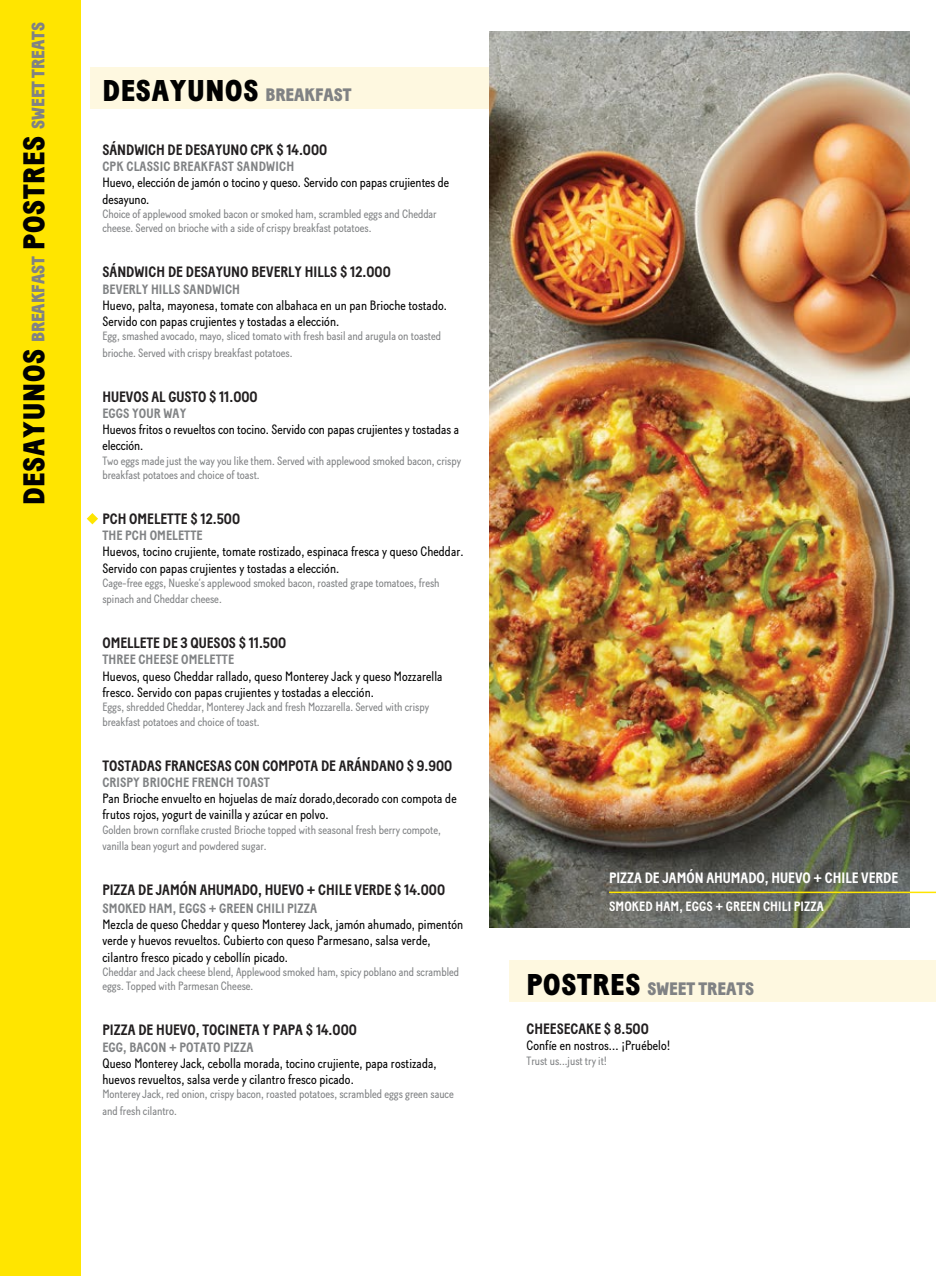
<style>
.page{position:relative;width:936px;height:1276px;background:#fff}
.page>*{position:absolute;margin:0;border:0;box-sizing:border-box;transform-origin:0 0}
.t1{font:900 30px "Baton";letter-spacing:.025em;color:#010101}
.t2{font:900 18px "Baton";color:#808284}
.t3{font:700 15px "Baton";color:#221f20}
.t4{font:700 15px "Baton";color:#fff}
.t5{font:13.5px/16.2px "Baton";letter-spacing:.01em;color:#010101}
.t6{font:700 13.5px "Baton";letter-spacing:.01em;color:#808284}
.t7{font:700 13.5px "Baton";letter-spacing:.01em;color:#fff}
.t8{font:12px/14.4px "Baton";color:#808284}
.s1{font-size:30px;color:#010101}
.s2{font-size:18px;color:#808284}
</style>
<div class="page">
<div style="left:90px;top:67px;width:450px;height:42px;background:#fef8e0"></div>
<div style="left:509px;top:960px;width:426px;height:41px;background:#fef8e0"></div>
<div style="left:0;top:0;width:80px;height:1276px;background:#ffe500"></div>
<img style="left:489px;top:32px;width:420px;height:895px">
<hr style="left:609px;top:891px;width:326px;height:2px;background:#ffe500">
<svg style="left:87px;top:513px;width:11px;height:11px"></svg>
<h2 class="t2" style="left:28px;top:505px;width:484px;rotate:-90deg"><span class="s1">DESAYUNOS</span> BREAKFAST <span class="s1">POSTRES</span> SWEET TREATS</h2>
<h1 class="t1" style="left:102px;top:73px;width:250px">DESAYUNOS <span class="s2">BREAKFAST</span></h1>
<p class="t3" style="left:102px;top:141px;width:226px">SÁNDWICH DE DESAYUNO CPK $ 14.000</p>
<p class="t6" style="left:102px;top:158px;width:193px">CPK CLASSIC BREAKFAST SANDWICH</p>
<p class="t5" style="left:102px;top:174px;width:348px">Huevo, elección de jamón o tocino y queso. Servido con papas crujientes de desayuno.</p>
<p class="t8" style="left:102px;top:206px;width:336px">Choice of applewood smoked bacon or smoked ham, scrambled eggs and Cheddar cheese. Served on brioche with a side of crispy breakfast potatoes.</p>
<p class="t3" style="left:102px;top:263px;width:290px">SÁNDWICH DE DESAYUNO BEVERLY HILLS $ 12.000</p>
<p class="t6" style="left:102px;top:281px;width:139px">BEVERLY HILLS SANDWICH</p>
<p class="t5" style="left:102px;top:297px;width:346px">Huevo, palta, mayonesa, tomate con albahaca en un pan Brioche tostado.<br>Servido con papas crujientes y tostadas a elección.</p>
<p class="t8" style="left:102px;top:328px;width:340px;line-height:16.2px">Egg, smashed avocado, mayo, sliced tomato with fresh basil and arugula on toasted brioche. Served with crispy breakfast potatoes.</p>
<p class="t3" style="left:102px;top:387px;width:157px">HUEVOS AL GUSTO $ 11.000</p>
<p class="t6" style="left:102px;top:405px;width:85px">EGGS YOUR WAY</p>
<p class="t5" style="left:102px;top:421px;width:358px">Huevos fritos o revueltos con tocino. Servido con papas crujientes y tostadas a elección.</p>
<p class="t8" style="left:102px;top:453px;width:360px">Two eggs made just the way you like them. Served with applewood smoked bacon, crispy breakfast potatoes and choice of toast.</p>
<p class="t3" style="left:102px;top:510px;width:139px">PCH OMELETTE $ 12.500</p>
<p class="t6" style="left:102px;top:527px;width:102px">THE PCH OMELETTE</p>
<p class="t5" style="left:102px;top:543px;width:362px">Huevos, tocino crujiente, tomate rostizado, espinaca fresca y queso Cheddar.<br>Servido con papas crujientes y tostadas a elección.</p>
<p class="t8" style="left:102px;top:574px;width:338px;line-height:16.2px">Cage-free eggs, Nueske’s applewood smoked bacon, roasted grape tomatoes, fresh spinach and Cheddar cheese.</p>
<p class="t3" style="left:102px;top:634px;width:185px">OMELLETE DE 3 QUESOS $ 11.500</p>
<p class="t6" style="left:102px;top:652px;width:133px">THREE CHEESE OMELETTE</p>
<p class="t5" style="left:102px;top:668px;width:341px">Huevos, queso Cheddar rallado, queso Monterey Jack y queso Mozzarella fresco. Servido con papas crujientes y tostadas a elección.</p>
<p class="t8" style="left:102px;top:700px;width:328px">Eggs, shredded Cheddar, Monterey Jack and fresh Mozzarella. Served with crispy breakfast potatoes and choice of toast.</p>
<p class="t3" style="left:102px;top:756px;width:351px">TOSTADAS FRANCESAS CON COMPOTA DE ARÁNDANO $ 9.900</p>
<p class="t6" style="left:102px;top:774px;width:169px">CRISPY BRIOCHE FRENCH TOAST</p>
<p class="t5" style="left:102px;top:790px;width:355px">Pan Brioche envuelto en hojuelas de maíz dorado,decorado con compota de frutos rojos, yogurt de vainilla y azúcar en polvo.</p>
<p class="t8" style="left:102px;top:821px;width:340px;line-height:16.2px">Golden brown cornflake crusted Brioche topped with seasonal fresh berry compote, vanilla bean yogurt and powdered sugar.</p>
<p class="t3" style="left:102px;top:881px;width:344px">PIZZA DE JAMÓN AHUMADO, HUEVO + CHILE VERDE $ 14.000</p>
<p class="t6" style="left:102px;top:900px;width:216px">SMOKED HAM, EGGS + GREEN CHILI PIZZA</p>
<p class="t5" style="left:102px;top:916px;width:362px">Mezcla de queso Cheddar y queso Monterey Jack, jamón ahumado, pimentón verde y huevos revueltos. Cubierto con queso Parmesano, salsa verde, cilantro fresco picado y cebollín picado.</p>
<p class="t8" style="left:102px;top:964px;width:358px">Cheddar and Jack cheese blend, Applewood smoked ham, spicy poblano and scrambled eggs. Topped with Parmesan Cheese.</p>
<p class="t3" style="left:102px;top:1021px;width:256px">PIZZA DE HUEVO, TOCINETA Y PAPA $ 14.000</p>
<p class="t6" style="left:102px;top:1039px;width:152px">EGG, BACON + POTATO PIZZA</p>
<p class="t5" style="left:102px;top:1055px;width:335px">Queso Monterey Jack, cebolla morada, tocino crujiente, papa rostizada, huevos revueltos, salsa verde y cilantro fresco picado.</p>
<p class="t8" style="left:102px;top:1086px;width:353px;line-height:16.2px">Monterey Jack, red onion, crispy bacon, roasted potatoes, scrambled eggs green sauce and fresh cilantro.</p>
<p class="t4" style="left:609px;top:869px;width:290px">PIZZA DE JAMÓN AHUMADO, HUEVO + CHILE VERDE</p>
<p class="t7" style="left:609px;top:899px;width:216px">SMOKED HAM, EGGS + GREEN CHILI PIZZA</p>
<h2 class="t2" style="left:526px;top:977px;width:229px"><span class="s1">POSTRES</span> SWEET TREATS</h2>
<p class="t3" style="left:526px;top:1020px;width:124px">CHEESECAKE $ 8.500</p>
<p class="t5" style="left:526px;top:1037px;width:145px">Confíe en nostros... ¡Pruébelo!</p>
<p class="t8" style="left:526px;top:1053px;width:82px">Trust us...just try it!</p>
</div>
